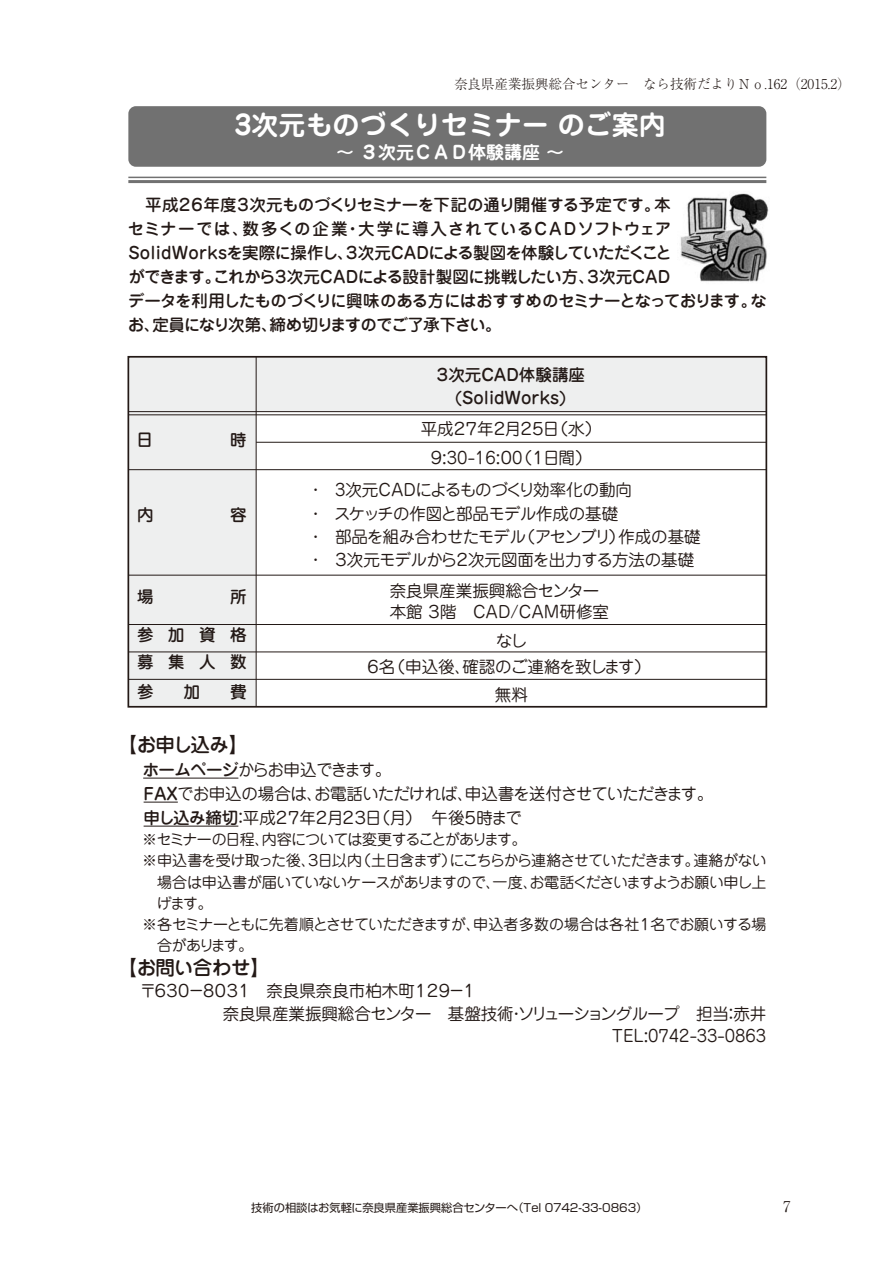
<style>
.page{position:relative;width:893px;height:1263px;background:#fff}
.page>*{position:absolute;margin:0;border:0;box-sizing:border-box;transform-origin:0 0}
.t1{font:27px "Jun 501 Pro Bold 90 pv RKSJ H";color:#fff}
.t2{font:19.5px "Jun 34 Pro Medium 90 pv RKSJ H";letter-spacing:-.03em;color:#231916}
.t3{font:18px "Jun 501 Pro Bold 90 pv RKSJ H";color:#fff}
.t4{font:16.5px/24px "Jun 34 Pro Medium 90 pv RKSJ H";letter-spacing:-.035em;color:#231916}
.t5{font:16.5px/23.2px "Jun 201 Pro Regular 90 pv RKSJ H";letter-spacing:-.045em;color:#231916}
.t6{font:16.5px/24px "Jun 201 Pro Regular 90 pv RKSJ H";letter-spacing:-.065em;color:#231916}
.t7{font:16.5px/29px "Jun 201 Pro Regular 90 pv RKSJ H";letter-spacing:-.145em;color:#231916;text-align:center}
.t8{font:16.5px/21px "Jun 201 Pro Regular 90 pv RKSJ H";color:#231916}
.t9{font:16.5px "Jun 201 Pro Regular 90 pv RKSJ H";letter-spacing:-.07em;color:#231916}
.t10{font:16.5px/23.2px "Jun 34 Pro Medium 90 pv RKSJ H";color:#231916;text-align:center}
.t11{font:16.5px "Jun 201 Pro Regular 90 pv RKSJ H";letter-spacing:-.005em;color:#231916}
.t12{font:16.5px/27.2px "Jun 34 Pro Medium 90 pv RKSJ H";letter-spacing:.88em;color:#231916}
.t13{font:15px "Jun 201 Pro Regular 90 pv RKSJ H";letter-spacing:-.055em;color:#231916}
.t14{font:15px "Ryumin Pro Light 90 pv RKSJ H";color:#231916}
.t15{font:13.5px "Ryumin Pro Light 90 pv RKSJ H";color:#231916}
.t16{font:11.25px "Shin Go Pro Regular 90 pv RKSJ H";color:#231916}
.s1{font-family:"Jun 34 Pro Medium 90 pv RKSJ H"}
</style>
<div class="page">
<div style="left:256px;top:357px;width:510px;height:55px;background:#eeefef"></div>
<div style="left:128px;top:357px;width:128px;height:350px;background:#eeefef"></div>
<div style="left:128px;top:106px;width:638px;height:61px;background:#717171;border-radius:7px"></div>
<hr style="left:128px;top:177px;width:638px;height:1px;background:#717171">
<hr style="left:128px;top:180px;width:638px;height:3px;background:#717171">
<img style="left:680px;top:193px;width:89px;height:89px">
<div style="left:127px;top:356px;width:640px;height:352px;border:2px solid #231916"></div>
<hr style="left:128px;top:411px;width:638px;height:1px;background:#231916">
<hr style="left:128px;top:414px;width:638px;height:1px;background:#231916">
<hr style="left:256px;top:442px;width:510px;height:1px;background:#231916">
<hr style="left:128px;top:469px;width:638px;height:1px;background:#231916">
<hr style="left:128px;top:575px;width:638px;height:1px;background:#231916">
<hr style="left:128px;top:624px;width:638px;height:1px;background:#231916">
<hr style="left:128px;top:651px;width:638px;height:1px;background:#231916">
<hr style="left:128px;top:679px;width:638px;height:1px;background:#231916">
<hr style="left:256px;top:357px;width:1px;height:350px;background:#231916">
<hr style="left:143px;top:778px;width:95px;height:1px;background:#231916">
<hr style="left:144px;top:802px;width:34px;height:1px;background:#231916">
<hr style="left:144px;top:826px;width:94px;height:1px;background:#231916">
<p class="t15" style="left:454px;top:79px;width:398px">奈良県産業振興総合センター　なら技術だよりＮｏ.162（2015.2）</p>
<h1 class="t1" style="left:235px;top:115px;width:433px">3次元ものづくりセミナー のご案内</h1>
<p class="t3" style="left:336px;top:145px;width:230px">～ ３次元ＣＡＤ体験講座 ～</p>
<p class="t4" style="left:128px;top:195px;width:641px">　平成２６年度３次元ものづくりセミナーを下記の通り開催する予定です。本<br>セミナーでは、数多くの企業・大学に導入されているＣＡＤソフトウェアSolidWorksを実際に操作し、３次元CADによる製図を体験していただくこと<br>ができます。これから３次元ＣＡＤによる設計製図に挑戦したい方、３次元ＣＡＤ<br>データを利用したものづくりに興味のある方にはおすすめのセミナーとなっております。なお、定員になり次第、締め切りますのでご了承下さい。</p>
<p class="t4" style="left:136px;top:430px;width:18px">日</p>
<p class="t4" style="left:230px;top:430px;width:18px">時</p>
<p class="t4" style="left:137px;top:505px;width:18px">内</p>
<p class="t4" style="left:230px;top:505px;width:18px">容</p>
<p class="t4" style="left:137px;top:587px;width:18px">場</p>
<p class="t4" style="left:230px;top:587px;width:18px">所</p>
<p class="t12" style="left:137px;top:624px;width:111px">参加資格募集人数</p>
<p class="t4" style="left:137px;top:682px;width:18px">参</p>
<p class="t4" style="left:184px;top:682px;width:18px">加</p>
<p class="t4" style="left:230px;top:682px;width:18px">費</p>
<p class="t10" style="left:434px;top:365px;width:152px">３次元ＣＡＤ体験講座(SolidWorks)</p>
<p class="t7" style="left:421px;top:416px;width:182px">平成２７年２月２５日（水）<br>９:30-16:０0（１日間）</p>
<p class="t5" style="left:308px;top:481px;width:395px">・　3次元ＣＡＤによるものづくり効率化の動向<br>・　スケッチの作図と部品モデル作成の基礎<br>・　部品を組み合わせたモデル（アセンブリ）作成の基礎・　３次元モデルから２次元図面を出力する方法の基礎</p>
<p class="t8" style="left:390px;top:582px;width:221px">奈良県産業振興総合センター本館 ３階　CAD/CAM研修室</p>
<p class="t5" style="left:496px;top:631px;width:33px">なし</p>
<p class="t5" style="left:495px;top:685px;width:35px">無料</p>
<p class="t5" style="left:365px;top:658px;width:287px">６名（申込後、確認のご連絡を致します）</p>
<p class="t2" style="left:117px;top:738px;width:133px">【お申し込み】</p>
<p class="t6" style="left:143px;top:760px;width:572px"><span class="s1">ホームページ</span>からお申込できます。<br><span class="s1">FAX</span>でお申込の場合は、お電話いただければ、申込書を送付させていただきます。<span class="s1">申し込み締切</span>：平成２７年２月２３日（月）　午後５時まで</p>
<p class="t13" style="left:142px;top:834px;width:386px">※セミナーの日程、内容については変更することがあります。</p>
<p class="t13" style="left:142px;top:855px;width:626px">※申込書を受け取った後、３日以内（土日含まず）にこちらから連絡させていただきます。連絡がない</p>
<p class="t13" style="left:157px;top:876px;width:611px">場合は申込書が届いていないケースがありますので、一度、お電話くださいますようお願い申し上</p>
<p class="t13" style="left:157px;top:897px;width:57px">げます。</p>
<p class="t13" style="left:142px;top:918px;width:626px">※各セミナーともに先着順とさせていただきますが、申込者多数の場合は各社１名でお願いする場</p>
<p class="t13" style="left:157px;top:939px;width:98px">合があります。</p>
<p class="t2" style="left:117px;top:960px;width:154px">【お問い合わせ】</p>
<p class="t9" style="left:140px;top:985px;width:339px">〒６３０－８０３１　奈良県奈良市柏木町１２９－１</p>
<p class="t5" style="left:223px;top:1004px;width:545px">奈良県産業振興総合センター　基盤技術・ソリューショングループ　担当：赤井</p>
<p class="t11" style="left:612px;top:1030px;width:156px">TEL:0742-33-0863</p>
<p class="t16" style="left:251px;top:1203px;width:398px">技術の相談はお気軽に奈良県産業振興総合センターへ（Tel ０７４２-３３-0863）</p>
<p class="t14" style="left:783px;top:1201px;width:9px">7</p>
</div>
